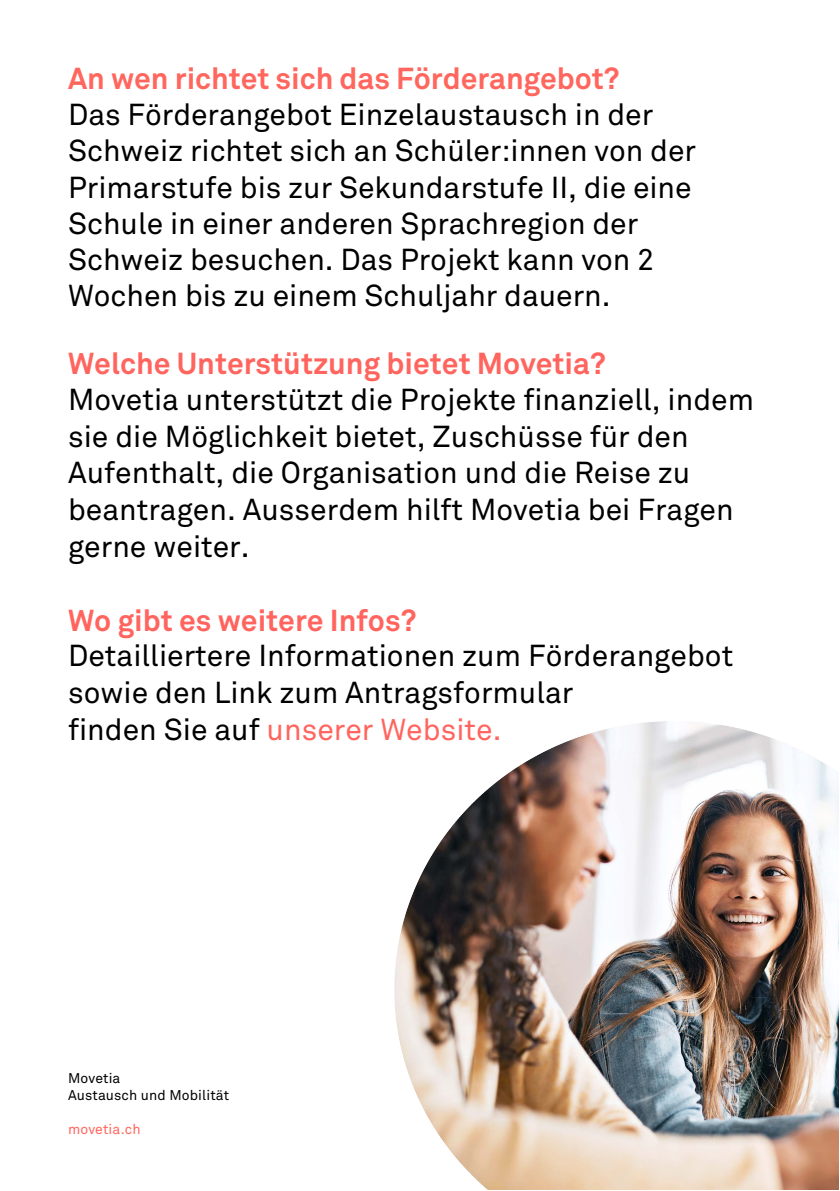
<style>
.page{position:relative;width:840px;height:1191px;background:#fff}
.page>*{position:absolute;margin:0;border:0;box-sizing:border-box;transform-origin:0 0}
.t1{font:30px/37px "Akkurat Pro";color:#000}
.t2{font:700 30px "Akkurat Pro";color:#ff655e}
.t3{font:700 30px "Akkurat Pro";color:#ff665e}
.t4{font:14px/17px "Akkurat Pro";letter-spacing:.01em;color:#000}
.t5{font:14px "Akkurat Pro";letter-spacing:.005em;color:#ff665e}
.s1{color:#ff655e}
</style>
<div class="page">
<img style="left:394px;top:721px;width:444px;height:468px">
<p class="t3" style="left:68px;top:60px;width:552px">An wen richtet sich das Förderangebot?</p>
<p class="t1" style="left:68px;top:97px;width:629px;line-height:36.2px">Das Förderangebot Einzelaustausch in der Schweiz richtet sich an Schüler:innen von der Primarstufe bis zur Sekundarstufe II, die eine Schule in einer anderen Sprachregion der Schweiz besuchen. Das Projekt kann von 2<br>Wochen bis zu einem Schuljahr dauern.</p>
<p class="t2" style="left:68px;top:345px;width:539px">Welche Unterstützung bietet Movetia?</p>
<p class="t1" style="left:68px;top:381px;width:687px">Movetia unterstützt die Projekte finanziell, indem sie die Möglichkeit bietet, Zuschüsse für den Aufenthalt, die Organisation und die Reise zu beantragen. Ausserdem hilft Movetia bei Fragen gerne weiter.</p>
<p class="t2" style="left:68px;top:601px;width:349px">Wo gibt es weitere Infos?</p>
<p class="t1" style="left:68px;top:637px;width:666px">Detailliertere Informationen zum Förderangebot sowie den Link zum Antragsformular<br>finden Sie auf <span class="s1">unserer Website.</span></p>
<p class="t4" style="left:68px;top:1069px;width:162px">Movetia<br>Austausch und Mobilität</p>
<p class="t5" style="left:68px;top:1121px;width:74px">movetia.ch</p>
</div>
